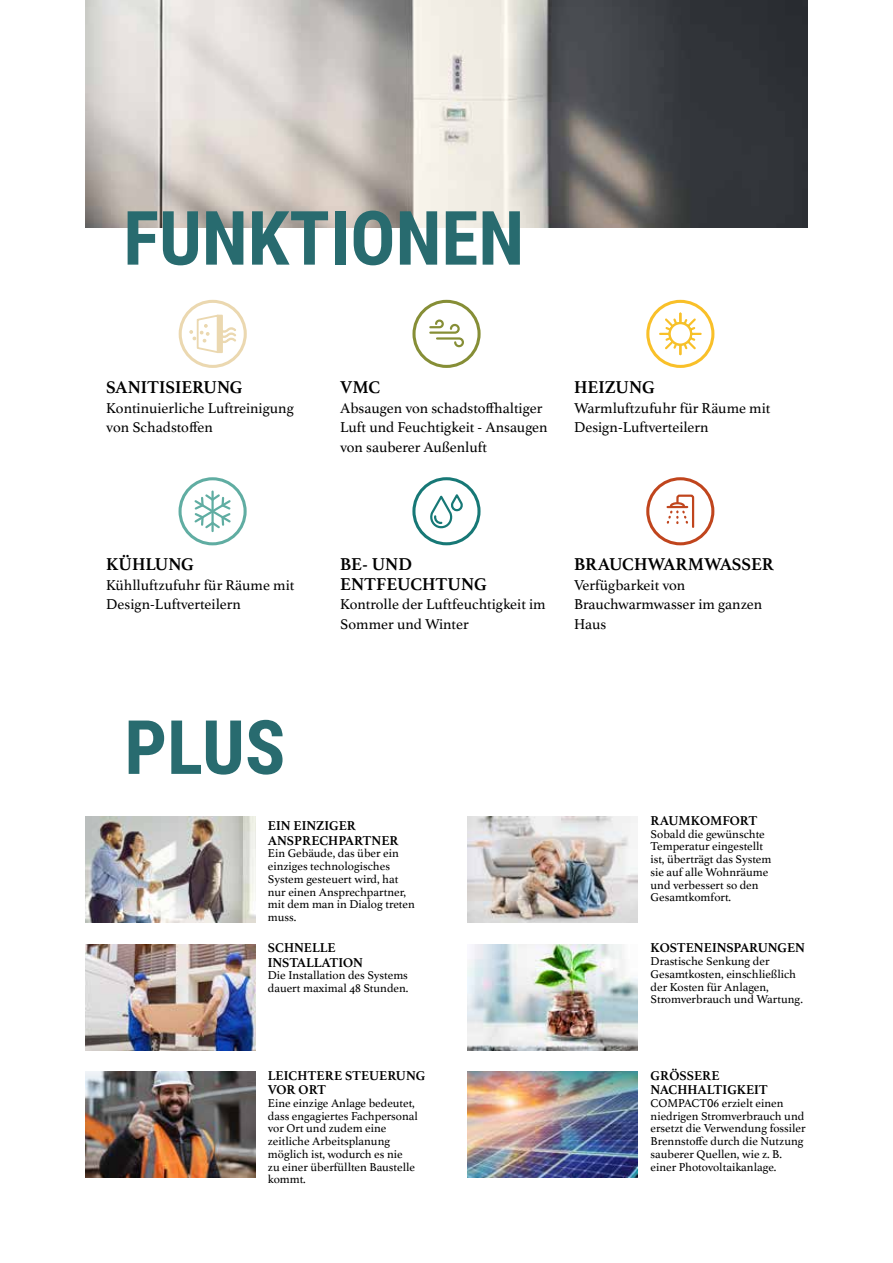
<style>
.page{position:relative;width:893px;height:1263px;background:#fff}
.page>*{position:absolute;margin:0;border:0;box-sizing:border-box;transform-origin:0 0}
.t1{font:700 75px "Roboto Condensed";color:#286b6f}
.t2{font:700 18px/19.5px "Athelas";color:#000}
.t3{font:15px/19.5px "Athelas";color:#000}
.t4{font:700 13.5px/14.2px "Athelas";color:#000}
.t5{font:12px/12.8px "Athelas";color:#000}
.s1{font-size:17.25px}
</style>
<div class="page">
<img style="left:85px;top:816px;width:170px;height:107px">
<img style="left:85px;top:1071px;width:170px;height:107px">
<img style="left:468px;top:1071px;width:170px;height:107px">
<img style="left:468px;top:816px;width:170px;height:107px">
<img style="left:468px;top:944px;width:170px;height:106px">
<img style="left:85px;top:944px;width:170px;height:106px">
<div style="left:646px;top:477px;width:68px;height:68px;border:3px solid #c0451d;border-radius:50%"></div>
<svg style="left:666px;top:494px;width:29px;height:34px"></svg>
<div style="left:412px;top:477px;width:69px;height:68px;border:3px solid #177876;border-radius:50%"></div>
<svg style="left:430px;top:494px;width:33px;height:35px"></svg>
<div style="left:179px;top:477px;width:68px;height:68px;border:3px solid #60ada2;border-radius:50%"></div>
<hr style="left:211px;top:492px;width:3px;height:39px;background:#60ada2">
<svg style="left:194px;top:492px;width:37px;height:38px"></svg>
<svg style="left:648px;top:301px;width:65px;height:65px"></svg>
<div style="left:646px;top:300px;width:68px;height:68px;border:3px solid #f9c029;border-radius:50%"></div>
<svg style="left:659px;top:313px;width:43px;height:42px"></svg>
<div style="left:412px;top:300px;width:69px;height:68px;border:3px solid #868e36;border-radius:50%"></div>
<svg style="left:429px;top:319px;width:35px;height:29px"></svg>
<svg style="left:180px;top:301px;width:65px;height:65px"></svg>
<div style="left:179px;top:300px;width:68px;height:68px;border:3px solid #ebd8b0;border-radius:50%"></div>
<svg style="left:189px;top:313px;width:48px;height:41px"></svg>
<img style="left:85px;top:0;width:723px;height:227px">
<h1 class="t1" style="left:123px;top:185px;width:402px">FUNKTIONEN</h1>
<h2 class="t2" style="left:106px;top:377px;width:138px">SANITISIERUNG</h2>
<p class="t3" style="left:106px;top:398px;width:189px">Kontinuierliche Luftreinigung von Schadstoffen</p>
<h2 class="t2" style="left:340px;top:377px;width:42px">VMC</h2>
<p class="t3" style="left:340px;top:398px;width:209px">Absaugen von schadstoffhaltiger<br>Luft und Feuchtigkeit - Ansaugen von sauberer Außenluft</p>
<h2 class="t2" style="left:574px;top:377px;width:82px">HEIZUNG</h2>
<p class="t3" style="left:574px;top:398px;width:198px">Warmluftzufuhr für Räume mit<br>Design-Luftverteilern</p>
<h2 class="t2" style="left:106px;top:554px;width:89px">KÜHLUNG</h2>
<p class="t3" style="left:106px;top:575px;width:190px">Kühlluftzufuhr für Räume mit<br>Design-Luftverteilern</p>
<h2 class="t2" style="left:340px;top:554px;width:148px">BE- UND<br>ENTFEUCHTUNG</h2>
<p class="t3" style="left:340px;top:594px;width:207px">Kontrolle der Luftfeuchtigkeit im<br>Sommer und Winter</p>
<h2 class="t2" style="left:574px;top:554px;width:202px">BRAUCHWARMWASSER</h2>
<p class="t3" style="left:574px;top:575px;width:190px">Verfügbarkeit von<br>Brauchwarmwasser im ganzen<br>Haus</p>
<h1 class="t1" style="left:124px;top:695px;width:162px">PLUS</h1>
<p class="t4" style="left:268px;top:819px;width:133px">EIN EINZIGER<br>ANSPRECHPARTNER</p>
<p class="t5" style="left:268px;top:847px;width:149px">Ein Gebäude, das über ein einziges technologisches<br>System gesteuert wird, hat nur einen Ansprechpartner, mit dem man in Dialog treten muss.</p>
<p class="t4" style="left:268px;top:940px;width:96px">SCHNELLE<br>INSTALLATION</p>
<p class="t5" style="left:268px;top:969px;width:142px">Die Installation des Systems dauert maximal 48 Stunden.</p>
<p class="t4" style="left:268px;top:1068px;width:159px">LEICHTERE STEUERUNG<br>VOR ORT</p>
<p class="t5" style="left:268px;top:1096px;width:152px">Eine einzige Anlage bedeutet, dass engagiertes Fachpersonal vor Ort und zudem eine zeitliche Arbeitsplanung möglich ist, wodurch es nie<br>zu einer überfüllten Baustelle kommt.</p>
<p class="t4" style="left:651px;top:813px;width:108px">RAUMKOMFORT</p>
<p class="t5" style="left:651px;top:827px;width:122px">Sobald die gewünschte<br>Temperatur eingestellt ist, überträgt das System sie auf alle Wohnräume und verbessert so den<br>Gesamtkomfort.</p>
<p class="t4" style="left:651px;top:940px;width:156px">KOSTENEINSPARUNGEN</p>
<p class="t5" style="left:651px;top:954px;width:154px">Drastische Senkung der<br>Gesamtkosten, einschließlich der Kosten für Anlagen,<br>Stromverbrauch und Wartung.</p>
<p class="t4" style="left:651px;top:1068px;width:119px">GRÖSSERE<br>NACHHALTIGKEIT</p>
<p class="t5" style="left:651px;top:1096px;width:157px">COMPACT<span class="s1">0</span>6 erzielt einen niedrigen Stromverbrauch und ersetzt die Verwendung fossiler<br>Brennstoffe durch die Nutzung sauberer Quellen, wie z. B. einer Photovoltaikanlage.</p>
</div>
